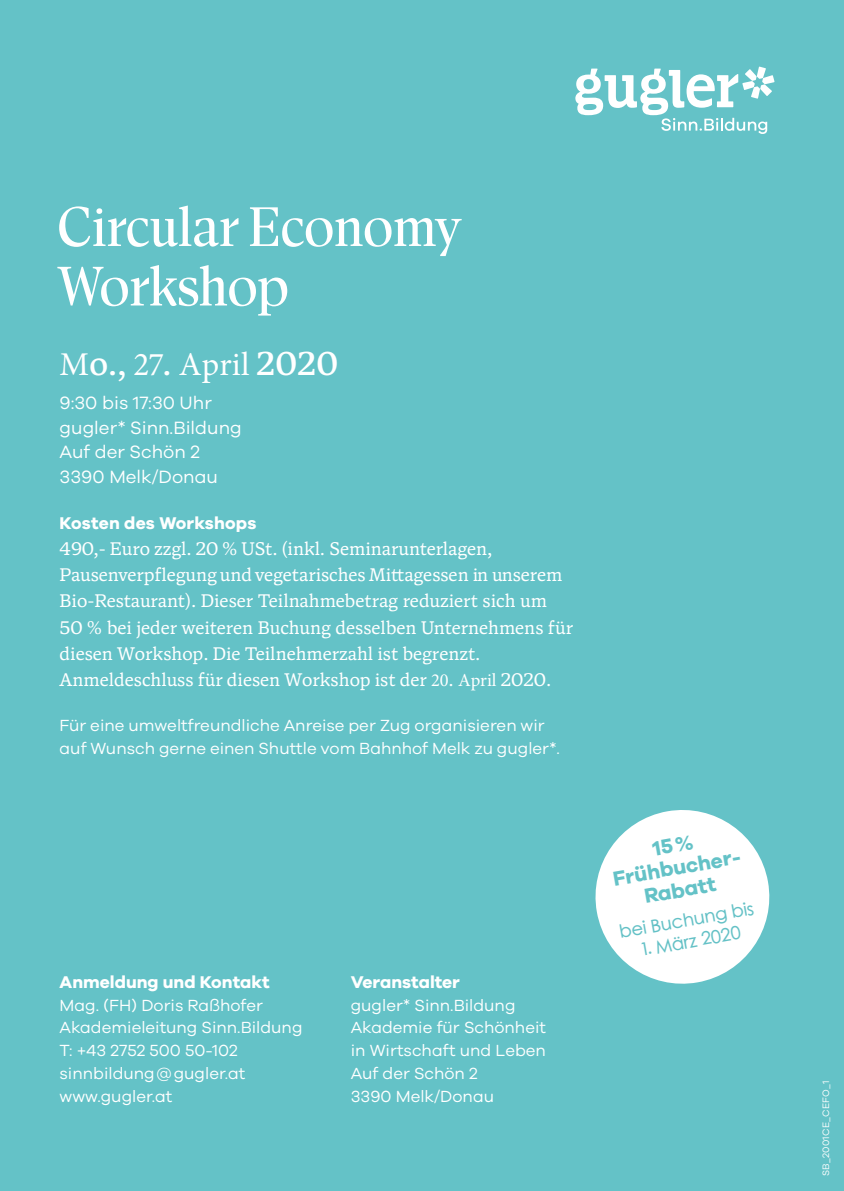
<style>
.page{position:relative;width:844px;height:1191px;background:#fff}
.page>*{position:absolute;margin:0;border:0;box-sizing:border-box;transform-origin:0 0}
.t1{font:500 56px/59.5px "Antonia H1";letter-spacing:-.005em;color:#fff}
.t2{font:33.25px "Minion Pro";letter-spacing:.005em;color:#fff}
.t3{font:700 21px/22.8px "Galano Grotesque";color:#64c2c7;text-align:center}
.t4{font:18.38px/26.2px "Antonia Text";color:#fff}
.t5{font:18.38px/24.5px "Galano Grotesque";color:#fff}
.t6{font:500 17.85px "ST Heiti SC";color:#64c1c6}
.t7{font:700 17.5px "Galano Grotesque";color:#fff}
.t8{font:500 17.5px/19.2px "Galano Grotesque";color:#64c2c7;text-align:center}
.t9{font:16.62px/22.8px "Galano Grotesque";color:#fff}
.t10{font:9.62px "Galano Grotesque";letter-spacing:.025em;color:#fff}
.s1{font-family:"Antonia H3";font-weight:500}
.s2{font-family:"Minion Pro"}
</style>
<div class="page">
<div style="left:0;top:0;width:843px;height:1191px;background:#64c2c7"></div>
<svg style="left:575px;top:67px;width:199px;height:67px"></svg>
<svg style="left:595px;top:810px;width:175px;height:174px"></svg>
<h1 class="t1" style="left:57px;top:199px;width:405px">Circular Economy<br>Workshop</h1>
<h2 class="t2" style="left:60px;top:342px;width:280px">M<span class="s1">o.,</span> 27<span class="s1">.</span> April <span class="s1">2020</span></h2>
<p class="t5" style="left:60px;top:390px;width:184px">9:30 bis 17:30 Uhr gugler* Sinn.Bildung<br>Auf der Schön 2<br>3390 Melk/Donau</p>
<p class="t7" style="left:60px;top:512px;width:198px">Kosten des Workshops</p>
<p class="t4" style="left:60px;top:535px;width:515px">490,- Euro zzgl. 20 % USt. (inkl. Seminarunterlagen, Pausenverpflegung und vegetarisches Mittagessen in unserem Bio-Restaurant). Dieser Teilnahmebetrag reduziert sich um 50 % bei jeder weiteren Buchung desselben Unternehmens für diesen Workshop. Die Teilnehmerzahl ist begrenzt.<br>Anmeldeschluss für diesen Workshop ist der <span class="s2">20</span>. <span class="s2">April</span> 2020.</p>
<p class="t9" style="left:60px;top:714px;width:502px">Für eine umweltfreundliche Anreise per Zug organisieren wir auf Wunsch gerne einen Shuttle vom Bahnhof Melk zu gugler*.</p>
<p class="t7" style="left:60px;top:971px;width:211px">Anmeldung und Kontakt</p>
<p class="t9" style="left:60px;top:993px;width:244px">Mag. (FH) Doris Raßhofer<br>Akademieleitung Sinn.Bildung<br>T: +43 2752 500 50-102 sinnbildung@gugler.at www.gugler.at</p>
<p class="t7" style="left:350px;top:971px;width:111px">Veranstalter</p>
<p class="t9" style="left:350px;top:993px;width:197px">gugler* Sinn.Bildung<br>Akademie für Schönheit in Wirtschaft und Leben<br>Auf der Schön 2<br>3390 Melk/Donau</p>
<p class="t3" style="left:607px;top:844px;width:132px;rotate:-10deg">15%<br>Frühbucher-<br>Rabatt</p>
<p class="t8" style="left:615px;top:912px;width:137px;rotate:-10deg">bei Buchung bis</p>
<p class="t6" style="left:617px;top:923px;width:138px;rotate:-10deg">bei Buchung bis</p>
<p class="t8" style="left:628px;top:929px;width:116px;rotate:-10deg">24. Dezember<br>2019</p>
<p class="t6" style="left:638px;top:941px;width:103px;rotate:-10deg">1. März 2020</p>
<p class="t10" style="left:819px;top:1176px;width:97px;rotate:-90deg">SB_2001CE_CEFO_1</p>
</div>
